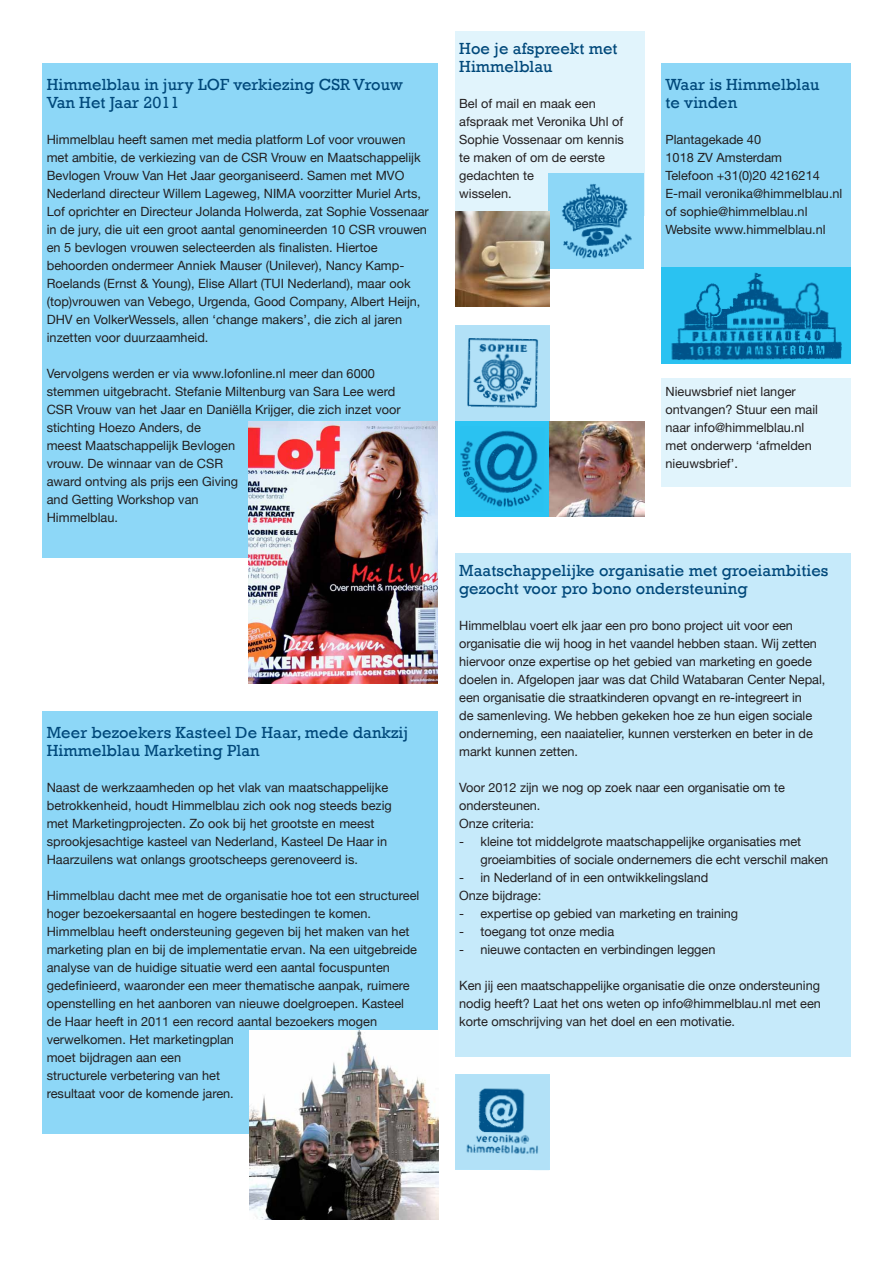
<style>
.page{position:relative;width:893px;height:1263px;background:#fff}
.page>*{position:absolute;margin:0;border:0;box-sizing:border-box;transform-origin:0 0}
.t1{font:16.5px/18px "Rockwell";letter-spacing:.005em;color:#00487a}
.t2{font:12.75px/18px "Helvetica Neue";color:#231f20}
.t3{font:12.75px/18px "Helvetica Neue";color:#231f20}
</style>
<div class="page">
<div style="left:661px;top:64px;width:189px;height:205px;background:#8dd7f7"></div>
<div style="left:661px;top:378px;width:189px;height:108px;background:#e1f4fc"></div>
<div style="left:455px;top:31px;width:189px;height:185px;background:#e1f4fc"></div>
<img style="left:549px;top:173px;width:95px;height:96px">
<img style="left:455px;top:211px;width:95px;height:95px">
<div style="left:455px;top:554px;width:395px;height:503px;background:#c6eafa"></div>
<img style="left:661px;top:268px;width:189px;height:96px">
<div style="left:43px;top:711px;width:395px;height:423px;background:#8dd7f7"></div>
<img style="left:250px;top:1030px;width:189px;height:189px">
<div style="left:43px;top:64px;width:395px;height:494px;background:#8dd7f7"></div>
<img style="left:249px;top:421px;width:189px;height:262px">
<img style="left:455px;top:325px;width:95px;height:96px">
<div style="left:455px;top:421px;width:95px;height:96px;background:#2bc4f3"></div>
<img style="left:460px;top:430px;width:82px;height:77px">
<img style="left:550px;top:421px;width:94px;height:96px">
<img style="left:455px;top:1074px;width:95px;height:96px">
<p class="t1" style="left:47px;top:76px;width:358px">Himmelblau in jury LOF verkiezing CSR Vrouw<br>Van Het Jaar 2011</p>
<p class="t2" style="left:47px;top:130px;width:384px">Himmelblau heeft samen met media platform Lof voor vrouwen met ambitie, de verkiezing van de CSR Vrouw en Maatschappelijk Bevlogen Vrouw Van Het Jaar georganiseerd. Samen met MVO Nederland directeur Willem Lageweg, NIMA voorzitter Muriel Arts, Lof oprichter en Directeur Jolanda Holwerda, zat Sophie Vossenaar in de jury, die uit een groot aantal genomineerden 10 CSR vrouwen en 5 bevlogen vrouwen selecteerden als finalisten. Hiertoe behoorden ondermeer Anniek Mauser (Unilever), Nancy Kamp-Roelands (Ernst &amp; Young), Elise Allart (TUI Nederland), maar ook (top)vrouwen van Vebego, Urgenda, Good Company, Albert Heijn, DHV en VolkerWessels, allen ‘change makers’, die zich al jaren inzetten voor duurzaamheid.</p>
<p class="t2" style="left:47px;top:364px;width:355px">Vervolgens werden er via www.lofonline.nl meer dan 6000 stemmen uitgebracht. Stefanie Miltenburg van Sara Lee werd CSR Vrouw van het Jaar en Daniëlla Krijger, die zich inzet voor stichting Hoezo Anders, de<br>meest Maatschappelijk Bevlogen<br>vrouw. De winnaar van de CSR<br>award ontving als prijs een Giving<br>and Getting Workshop van<br>Himmelblau.</p>
<p class="t1" style="left:47px;top:724px;width:363px">Meer bezoekers Kasteel De Haar, mede dankzij<br>Himmelblau Marketing Plan</p>
<p class="t2" style="left:47px;top:778px;width:347px">Naast de werkzaamheden op het vlak van maatschappelijke betrokkenheid, houdt Himmelblau zich ook nog steeds bezig met Marketingprojecten. Zo ook bij het grootste en meest sprookjesachtige kasteel van Nederland, Kasteel De Haar in Haarzuilens wat onlangs grootscheeps gerenoveerd is.</p>
<p class="t2" style="left:47px;top:886px;width:374px">Himmelblau dacht mee met de organisatie hoe tot een structureel hoger bezoekersaantal en hogere bestedingen te komen.<br>Himmelblau heeft ondersteuning gegeven bij het maken van het marketing plan en bij de implementatie ervan. Na een uitgebreide analyse van de huidige situatie werd een aantal focuspunten gedefinieerd, waaronder een meer thematische aanpak, ruimere openstelling en het aanboren van nieuwe doelgroepen. Kasteel de Haar heeft in 2011 een record aantal bezoekers mogen verwelkomen. Het marketingplan<br>moet bijdragen aan een<br>structurele verbetering van het<br>resultaat voor de komende jaren.</p>
<p class="t1" style="left:459px;top:40px;width:160px">Hoe je afspreekt met<br>Himmelblau</p>
<p class="t3" style="left:459px;top:94px;width:166px">Bel of mail en maak een afspraak met Veronika Uhl of<br>Sophie Vossenaar om kennis te maken of om de eerste gedachten te<br>wisselen.</p>
<p class="t1" style="left:665px;top:76px;width:155px">Waar is Himmelblau te vinden</p>
<p class="t3" style="left:665px;top:130px;width:178px">Plantagekade 40<br>1018 ZV Amsterdam<br>Telefoon +31(0)20 4216214<br>E-mail veronika@himmelblau.nl of sophie@himmelblau.nl<br>Website www.himmelblau.nl</p>
<p class="t3" style="left:665px;top:382px;width:154px">Nieuwsbrief niet langer ontvangen? Stuur een mail naar info@himmelblau.nl met onderwerp ‘afmelden nieuwsbrief’.</p>
<p class="t1" style="left:459px;top:562px;width:371px">Maatschappelijke organisatie met groeiambities gezocht voor pro bono ondersteuning</p>
<p class="t2" style="left:459px;top:616px;width:368px">Himmelblau voert elk jaar een pro bono project uit voor een organisatie die wij hoog in het vaandel hebben staan. Wij zetten hiervoor onze expertise op het gebied van marketing en goede doelen in. Afgelopen jaar was dat Child Watabaran Center Nepal, een organisatie die straatkinderen opvangt en re-integreert in<br>de samenleving. We hebben gekeken hoe ze hun eigen sociale onderneming, een naaiatelier, kunnen versterken en beter in de markt kunnen zetten.</p>
<p class="t2" style="left:459px;top:778px;width:327px">Voor 2012 zijn we nog op zoek naar een organisatie om te ondersteunen.<br>Onze criteria:</p>
<p class="t2" style="left:480px;top:832px;width:349px;text-indent:-21px">- kleine tot middelgrote maatschappelijke organisaties met groeiambities of sociale ondernemers die echt verschil maken</p>
<p class="t2" style="left:459px;top:868px;width:251px">- in Nederland of in een ontwikkelingsland<br>Onze bijdrage:</p>
<p class="t2" style="left:459px;top:904px;width:280px">- expertise op gebied van marketing en training</p>
<p class="t2" style="left:459px;top:922px;width:156px">- toegang tot onze media</p>
<p class="t2" style="left:459px;top:940px;width:258px">- nieuwe contacten en verbindingen leggen</p>
<p class="t2" style="left:459px;top:976px;width:363px;text-align:justify">Ken jij een maatschappelijke organisatie die onze ondersteuning nodig heeft? Laat het ons weten op info@himmelblau.nl met een korte omschrijving van het doel en een motivatie.</p>
</div>
